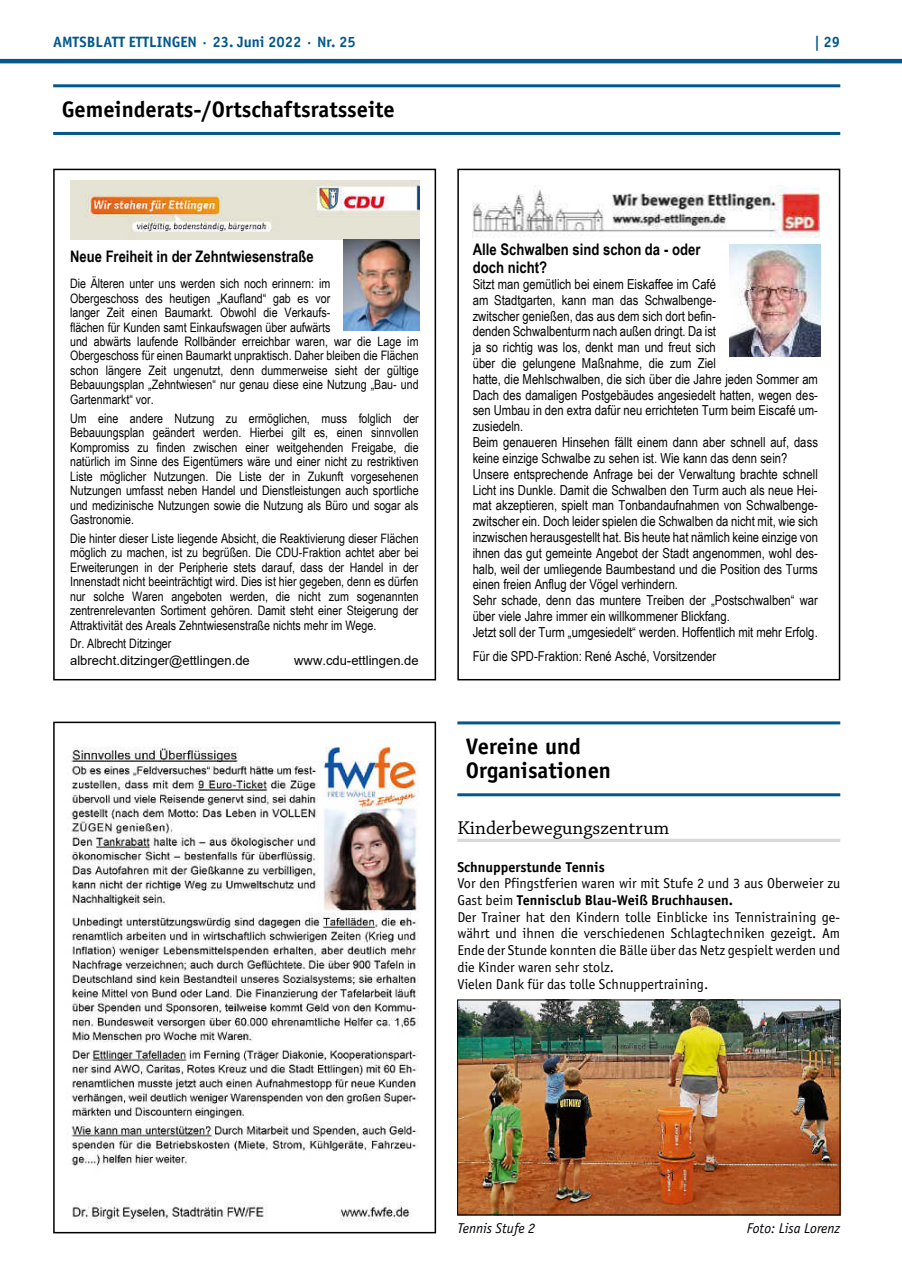
<style>
.page{position:relative;width:902px;height:1280px;background:#fff}
.page>*{position:absolute;margin:0;border:0;box-sizing:border-box;transform-origin:0 0}
.t1{font:700 22.5px/24.2px "Officina Sans";color:#000}
.t2{font:19.5px "Chaparral Pro";color:#000}
.t3{font:700 16.05px/18.3px "Arial Narrow";color:#030303}
.t4{font:700 15.9px "Arial Narrow";color:#030303}
.t5{font:700 15px "Officina Sans";color:#00588b}
.t6{font:14.25px/16.6px "Officina Sans";color:#000}
.t7{font:italic 14.25px "Officina Sans";color:#000}
.t8{font:700 14.25px "Officina Sans";color:#000}
.t9{font:13.8px/15.8px "Arial Narrow";color:#030303}
.t10{font:13.05px/14.4px "Arial Narrow";color:#030303;text-align:justify}
.t11{font:13.05px "Arial";color:#030303}
.s1{font-weight:700}
</style>
<div class="page">
<hr style="left:0;top:59px;width:901px;height:4px;background:#00588b">
<hr style="left:53px;top:84px;width:787px;height:3px;background:#00588b">
<hr style="left:53px;top:132px;width:787px;height:3px;background:#00588b">
<div style="left:53px;top:169px;width:383px;height:511px;border:2px solid #000"></div>
<div style="left:457px;top:169px;width:383px;height:511px;border:2px solid #000"></div>
<img style="left:70px;top:181px;width:349px;height:58px">
<img style="left:343px;top:239px;width:76px;height:91px">
<img style="left:472px;top:185px;width:347px;height:53px">
<img style="left:729px;top:244px;width:91px;height:112px">
<div style="left:53px;top:722px;width:383px;height:511px;border:2px solid #000"></div>
<img style="left:71px;top:746px;width:348px;height:477px">
<hr style="left:457px;top:721px;width:383px;height:3px;background:#00588b">
<hr style="left:457px;top:793px;width:383px;height:3px;background:#00588b">
<hr style="left:457px;top:839px;width:383px;height:3px;background:#d8d8d9">
<img style="left:459px;top:1002px;width:379px;height:211px">
<div style="left:457px;top:1000px;width:383px;height:215px;border:1px solid #000"></div>
<p class="t5" style="left:53px;top:32px;width:304px">AMTSBLATT ETTLINGEN · 23. Juni 2022 · Nr. 25</p>
<p class="t5" style="left:814px;top:32px;width:28px">| 29</p>
<h1 class="t1" style="left:62px;top:97px;width:334px">Gemeinderats-/Ortschaftsratsseite</h1>
<p class="t4" style="left:70px;top:244px;width:245px">Neue Freiheit in der Zehntwiesenstraße</p>
<p class="t10" style="left:70px;top:276px;width:350px;text-align:left">Die Älteren unter uns werden sich noch erinnern: im<br>Obergeschoss des heutigen „Kaufland“ gab es vor<br>langer Zeit einen Baumarkt. Obwohl die Verkaufs-<br>flächen für Kunden samt Einkaufswagen über aufwärts<br>und abwärts laufende Rollbänder erreichbar waren, war die Lage im Obergeschoss für einen Baumarkt unpraktisch. Daher bleiben die Flächen schon längere Zeit ungenutzt, denn dummerweise sieht der gültige Bebauungsplan „Zehntwiesen“ nur genau diese eine Nutzung „Bau- und Gartenmarkt“ vor.</p>
<p class="t10" style="left:70px;top:410px;width:350px">Um eine andere Nutzung zu ermöglichen, muss folglich der Bebauungsplan geändert werden. Hierbei gilt es, einen sinnvollen Kompromiss zu finden zwischen einer weitgehenden Freigabe, die natürlich im Sinne des Eigentümers wäre und einer nicht zu restriktiven Liste möglicher Nutzungen. Die Liste der in Zukunft vorgesehenen Nutzungen umfasst neben Handel und Dienstleistungen auch sportliche und medizinische Nutzungen sowie die Nutzung als Büro und sogar als Gastronomie.</p>
<p class="t10" style="left:70px;top:530px;width:350px">Die hinter dieser Liste liegende Absicht, die Reaktivierung dieser Flächen möglich zu machen, ist zu begrüßen. Die CDU-Fraktion achtet aber bei Erweiterungen in der Peripherie stets darauf, dass der Handel in der Innenstadt nicht beeinträchtigt wird. Dies ist hier gegeben, denn es dürfen nur solche Waren angeboten werden, die nicht zum sogenannten zentrenrelevanten Sortiment gehören. Damit steht einer Steigerung der Attraktivität des Areals Zehntwiesenstraße nichts mehr im Wege.</p>
<p class="t10" style="left:70px;top:636px;width:103px">Dr. Albrecht Ditzinger</p>
<p class="t11" style="left:70px;top:652px;width:181px">albrecht.ditzinger@ettlingen.de</p>
<p class="t11" style="left:294px;top:652px;width:126px">www.cdu-ettlingen.de</p>
<p class="t3" style="left:472px;top:239px;width:229px">Alle Schwalben sind schon da - oder doch nicht?</p>
<p class="t9" style="left:472px;top:276px;width:347px">Sitzt man gemütlich bei einem Eiskaffee im Café<br>am Stadtgarten, kann man das Schwalbenge-<br>zwitscher genießen, das aus dem sich dort befin-<br>denden Schwalbenturm nach außen dringt. Da ist<br>ja so richtig was los, denkt man und freut sich<br>über die gelungene Maßnahme, die zum Ziel<br>hatte, die Mehlschwalben, die sich über die Jahre jeden Sommer am Dach des damaligen Postgebäudes angesiedelt hatten, wegen des&shy;sen Umbau in den extra dafür neu errichteten Turm beim Eiscafé um&shy;zusiedeln.<br>Beim genaueren Hinsehen fällt einem dann aber schnell auf, dass keine einzige Schwalbe zu sehen ist. Wie kann das denn sein?<br>Unsere entsprechende Anfrage bei der Verwaltung brachte schnell Licht ins Dunkle. Damit die Schwalben den Turm auch als neue Hei&shy;mat akzeptieren, spielt man Tonbandaufnahmen von Schwalbenge&shy;zwitscher ein. Doch leider spielen die Schwalben da nicht mit, wie sich inzwischen herausgestellt hat. Bis heute hat nämlich keine einzige von ihnen das gut gemeinte Angebot der Stadt angenommen, wohl des&shy;halb, weil der umliegende Baumbestand und die Position des Turms einen freien Anflug der Vögel verhindern.<br>Sehr schade, denn das muntere Treiben der „Postschwalben“ war über viele Jahre immer ein willkommener Blickfang.<br>Jetzt soll der Turm „umgesiedelt“ werden. Hoffentlich mit mehr Erfolg.</p>
<p class="t9" style="left:472px;top:647px;width:245px">Für die SPD-Fraktion: René Asché, Vorsitzender</p>
<h1 class="t1" style="left:466px;top:734px;width:147px">Vereine und<br>Organisationen</h1>
<h2 class="t2" style="left:457px;top:817px;width:213px">Kinderbewegungszentrum</h2>
<p class="t8" style="left:457px;top:858px;width:149px">Schnupperstunde Tennis</p>
<p class="t6" style="left:457px;top:875px;width:384px">Vor den Pfingstferien waren wir mit Stufe 2 und 3 aus Oberweier zu Gast beim <span class="s1">Tennisclub Blau-Weiß Bruchhausen.<br></span>Der Trainer hat den Kindern tolle Einblicke ins Tennistraining ge&shy;währt und ihnen die verschiedenen Schlagtechniken gezeigt. Am Ende der Stunde konnten die Bälle über das Netz gespielt werden und die Kinder waren sehr stolz.<br>Vielen Dank für das tolle Schnuppertraining.</p>
<p class="t7" style="left:457px;top:1220px;width:79px">Tennis Stufe 2</p>
<p class="t7" style="left:746px;top:1220px;width:95px">Foto: Lisa Lorenz</p>
</div>
